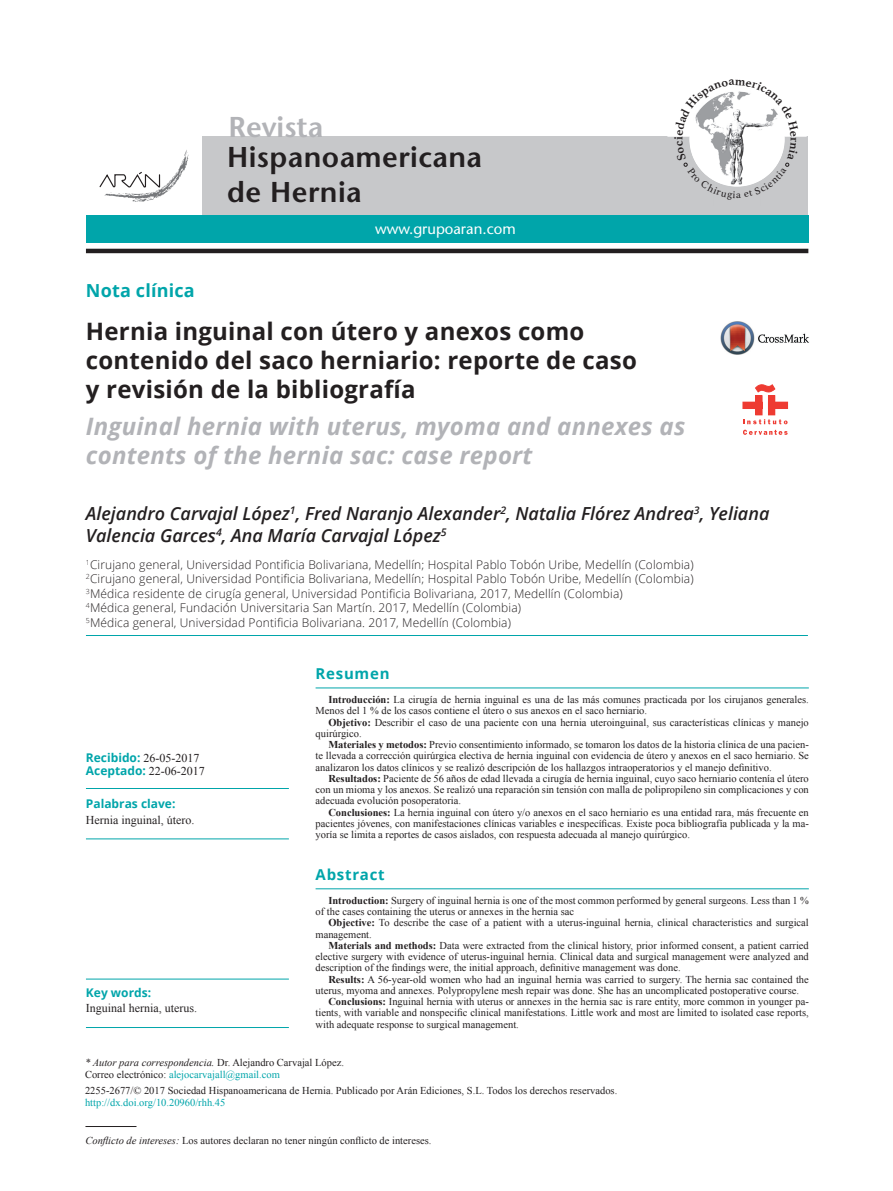
<style>
.page{position:relative;width:893px;height:1191px;background:#fff}
.page>*{position:absolute;margin:0;border:0;box-sizing:border-box;transform-origin:0 0}
.t1{font:600 28.65px/34.3px "Stone Sans Std";letter-spacing:.015em;color:#231f20}
.t2{font:600 28.65px "Stone Sans Std";color:#b2b3b7}
.t3{font:700 24px/28.8px "Open Sans";letter-spacing:.01em;color:#231f20}
.t4{font:italic 700 24px/28.8px "Open Sans";letter-spacing:.01em;color:#b2b3b7}
.t5{font:italic 600 18px/21.6px "Open Sans";color:#231f20}
.t6{font:700 18px "Open Sans";letter-spacing:.01em;color:#00a5aa}
.t7{font:500 15px "Stone Sans Std";color:#fff}
.t8{font:700 15px "Open Sans";letter-spacing:.05em;color:#00a5aa}
.t9{font:300 12px/14.4px "Open Sans";letter-spacing:.01em;color:#231f20}
.t10{font:12px/13.5px "Times New Roman";color:#231f20}
.t11{font:700 12px "Open Sans";color:#00a5aa}
.t12{font:10.5px/11.2px "Times New Roman";color:#231f20}
.t13{font:10.5px "Times New Roman";color:#00a5aa}
.s1{font-weight:700}
.s2{font-family:"Open Sans";font-weight:700;color:#00a5aa}
.s3{font-style:italic}
.s4{color:#00a5aa}
</style>
<div class="page">
<div style="left:202px;top:137px;width:606px;height:78px;background:#c7c8ca"></div>
<div style="left:86px;top:215px;width:722px;height:27px;background:#00a5aa"></div>
<hr style="left:86px;top:635px;width:722px;height:1px;background:#00a5aa">
<hr style="left:316px;top:687px;width:493px;height:1px;background:#00a5aa">
<hr style="left:86px;top:788px;width:203px;height:1px;background:#00a5aa">
<hr style="left:86px;top:838px;width:203px;height:1px;background:#00a5aa">
<hr style="left:86px;top:249px;width:722px;height:4px;background:#231f20">
<img style="left:721px;top:321px;width:88px;height:34px">
<div style="left:743px;top:402px;width:19px;height:6px;background:#ee3b32"></div>
<div style="left:768px;top:402px;width:19px;height:6px;background:#ee3b32"></div>
<div style="left:768px;top:402px;width:20px;height:6px;border:1px solid #ee3b32"></div>
<div style="left:756px;top:396px;width:6px;height:19px;background:#ee3b32"></div>
<div style="left:768px;top:396px;width:7px;height:19px;background:#ee3b32"></div>
<svg style="left:755px;top:385px;width:20px;height:7px"></svg>
<svg style="left:743px;top:419px;width:45px;height:5px"></svg>
<svg style="left:743px;top:430px;width:45px;height:5px"></svg>
<hr style="left:85px;top:1126px;width:51px;height:1px;background:#231f20">
<svg style="left:99px;top:150px;width:90px;height:52px"></svg>
<hr style="left:86px;top:978px;width:203px;height:1px;background:#00a5aa">
<hr style="left:86px;top:1027px;width:203px;height:1px;background:#00a5aa">
<hr style="left:316px;top:888px;width:493px;height:1px;background:#00a5aa">
<svg style="left:674px;top:91px;width:124px;height:96px"></svg>
<h1 class="t2" style="left:229px;top:110px;width:96px">Revista</h1>
<h1 class="t1" style="left:227px;top:140px;width:256px">Hispanoamericana de Hernia</h1>
<h3 class="t7" style="left:375px;top:220px;width:142px">www.grupoaran.com</h3>
<h3 class="t6" style="left:86px;top:278px;width:110px">Nota clínica</h3>
<h2 class="t3" style="left:86px;top:316px;width:552px">Hernia inguinal con útero y anexos como contenido del saco herniario: reporte de caso y revisión de la bibliografía</h2>
<h2 class="t4" style="left:86px;top:411px;width:601px">Inguinal hernia with uterus, myoma and annexes as contents of the hernia sac: case report</h2>
<h3 class="t5" style="left:86px;top:502px;width:685px">Alejandro Carvajal López<sup>1</sup>, Fred Naranjo Alexander<sup>2</sup>, Natalia Flórez Andrea<sup>3</sup>, Yeliana<br>Valencia Garces<sup>4</sup>, Ana María Carvajal López<sup>5</sup></h3>
<p class="t9" style="left:86px;top:557px;width:609px"><sup>1</sup>Cirujano general, Universidad Pontificia Bolivariana, Medellín; Hospital Pablo Tobón Uribe, Medellín (Colombia)<br><sup>2</sup>Cirujano general, Universidad Pontificia Bolivariana, Medellín; Hospital Pablo Tobón Uribe, Medellín (Colombia)<br><sup>3</sup>Médica residente de cirugía general, Universidad Pontificia Bolivariana, 2017, Medellín (Colombia)<br><sup>4</sup>Médica general, Fundación Universitaria San Martín. 2017, Medellín (Colombia)<br><sup>5</sup>Médica general, Universidad Pontificia Bolivariana. 2017, Medellín (Colombia)</p>
<h3 class="t8" style="left:316px;top:663px;width:76px">Resumen</h3>
<p class="t12" style="left:316px;top:693px;width:495px;text-indent:13px"><span class="s1">Introducción:</span> La cirugía de hernia inguinal es una de las más comunes practicada por los cirujanos generales.<br>Menos del 1 % de los casos contiene el útero o sus anexos en el saco herniario.</p>
<p class="t12" style="left:316px;top:716px;width:495px;text-indent:13px"><span class="s1">Objetivo:</span> Describir el caso de una paciente con una hernia uteroinguinal, sus características clínicas y manejo quirúrgico.</p>
<p class="t12" style="left:316px;top:738px;width:495px;text-align:justify;text-indent:13px"><span class="s1">Materiales y metodos:</span> Previo consentimiento informado, se tomaron los datos de la historia clínica de una pacien&shy;te llevada a corrección quirúrgica electiva de hernia inguinal con evidencia de útero y anexos en el saco herniario. Se analizaron los datos clínicos y se realizó descripción de los hallazgos intraoperatorios y el manejo definitivo.</p>
<p class="t12" style="left:316px;top:772px;width:495px;text-align:justify;text-indent:13px"><span class="s1">Resultados:</span> Paciente de 56 años de edad llevada a cirugía de hernia inguinal, cuyo saco herniario contenía el útero con un mioma y los anexos. Se realizó una reparación sin tensión con malla de polipropileno sin complicaciones y con adecuada evolución posoperatoria.</p>
<p class="t12" style="left:316px;top:806px;width:495px;text-align:justify;text-indent:13px"><span class="s1">Conclusiones:</span> La hernia inguinal con útero y/o anexos en el saco herniario es una entidad rara, más frecuente en pacientes jóvenes, con manifestaciones clínicas variables e inespecíficas. Existe poca bibliografía publicada y la ma&shy;yoría se limita a reportes de casos aislados, con respuesta adecuada al manejo quirúrgico.</p>
<p class="t10" style="left:86px;top:751px;width:121px"><span class="s2">Recibido:</span> 26-05-2017<br><span class="s2">Aceptado:</span> 22-06-2017</p>
<p class="t11" style="left:86px;top:795px;width:91px">Palabras clave:</p>
<p class="t10" style="left:86px;top:812px;width:110px">Hernia inguinal, útero.</p>
<h3 class="t8" style="left:316px;top:864px;width:71px">Abstract</h3>
<p class="t12" style="left:316px;top:894px;width:495px;text-indent:13px"><span class="s1">Introduction:</span> Surgery of inguinal hernia is one of the most common performed by general surgeons. Less than 1 % of the cases containing the uterus or annexes in the hernia sac</p>
<p class="t12" style="left:316px;top:917px;width:495px;text-indent:13px"><span class="s1">Objective:</span> To describe the case of a patient with a uterus-inguinal hernia, clinical characteristics and surgical management.</p>
<p class="t12" style="left:316px;top:939px;width:495px;text-align:justify;text-indent:13px"><span class="s1">Materials and methods:</span> Data were extracted from the clinical history, prior informed consent, a patient carried elective surgery with evidence of uterus-inguinal hernia. Clinical data and surgical management were analyzed and description of the findings were, the initial approach, definitive management was done.</p>
<p class="t12" style="left:328px;top:973px;width:482px"><span class="s1">Results:</span> A 56-year-old women who had an inguinal hernia was carried to surgery. The hernia sac contained the</p>
<p class="t12" style="left:316px;top:984px;width:485px">uterus, myoma and annexes. Polypropylene mesh repair was done. She has an uncomplicated postoperative course.</p>
<p class="t12" style="left:328px;top:995px;width:482px"><span class="s1">Conclusions:</span> Inguinal hernia with uterus or annexes in the hernia sac is rare entity, more common in younger pa-</p>
<p class="t12" style="left:316px;top:1007px;width:495px">tients, with variable and nonspecific clinical manifestations. Little work and most are limited to isolated case reports,</p>
<p class="t12" style="left:316px;top:1018px;width:205px">with adequate response to surgical management.</p>
<p class="t12" style="left:85px;top:1056px;width:260px;line-height:12px"><span class="s3">* Autor para correspondencia.</span> Dr. Alejandro Carvajal López.<br>Correo electrónico: <span class="s4">alejocarvajall@gmail.com</span></p>
<p class="t12" style="left:85px;top:1084px;width:534px">2255-2677/© 2017 Sociedad Hispanoamericana de Hernia. Publicado por Arán Ediciones, S.L. Todos los derechos reservados.</p>
<p class="t13" style="left:85px;top:1095px;width:142px">http://dx.doi.org/10.20960/rhh.45</p>
<p class="t11" style="left:86px;top:983px;width:67px">Key words:</p>
<p class="t10" style="left:86px;top:1001px;width:113px">Inguinal hernia, uterus.</p>
<p class="t12" style="left:85px;top:1134px;width:348px"><span class="s3">Conflicto de intereses:</span> Los autores declaran no tener ningún conflicto de intereses.</p>
</div>
